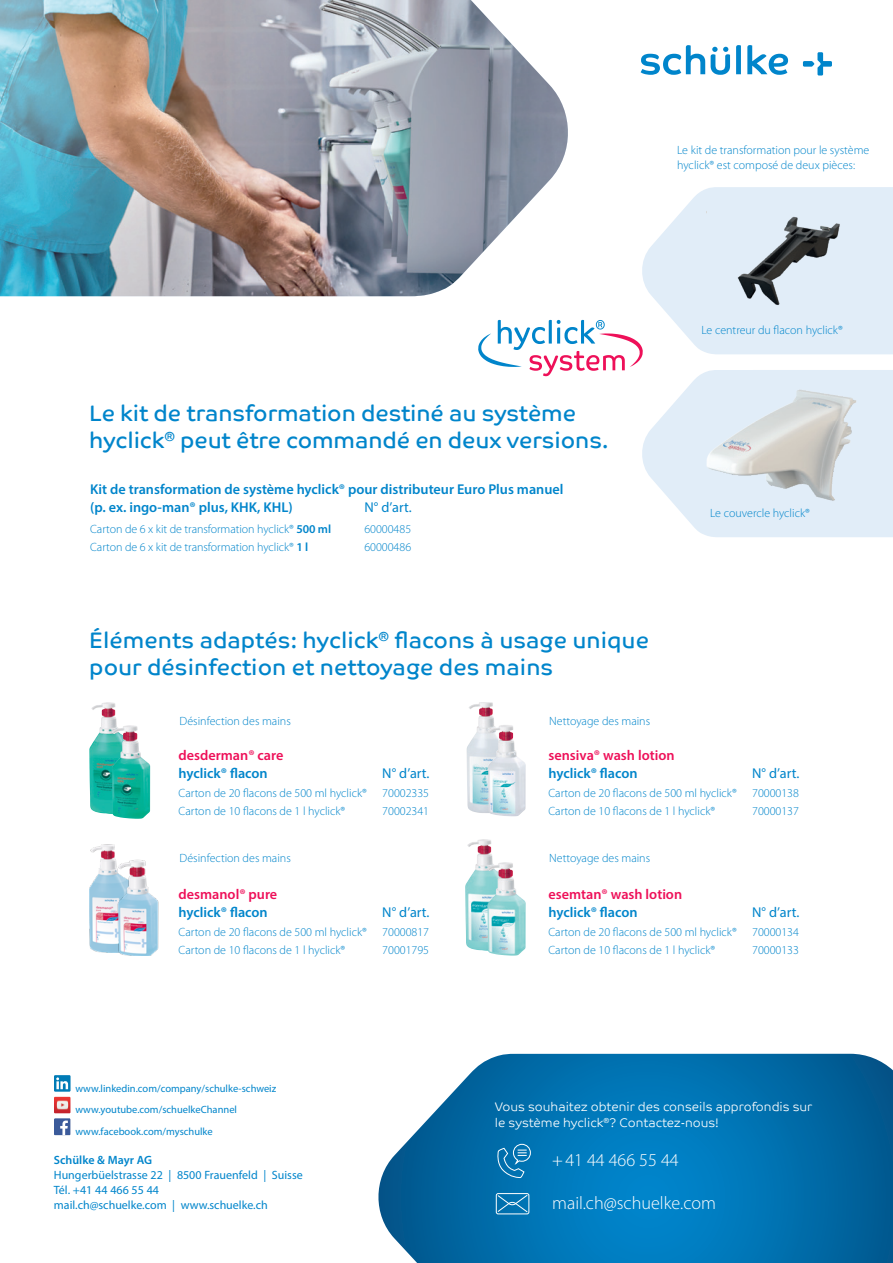
<style>
.page{position:relative;width:893px;height:1263px;background:#fff}
.page>*{position:absolute;margin:0;border:0;box-sizing:border-box;transform-origin:0 0}
.t1{font:22.5px/27px "Co Text";letter-spacing:-.005em;color:#0085cb}
.t2{font:300 18.15px "Myriad Pro";color:#fff}
.t3{font:600 14.25px/18px "Myriad Pro";color:#0085cb}
.t4{font:600 14.25px "Myriad Pro";color:#ee1059}
.t5{font:14.25px "Myriad Pro";letter-spacing:.01em;color:#0085cb}
.t6{font:300 12.45px/16.5px "Co Text";color:#fff}
.t7{font:300 12px/15px "Myriad Pro";color:#0085cb}
.t8{font:12px/15px "Myriad Pro";color:#0085cb}
.t9{font:600 12px "Myriad Pro";color:#0085cb}
.t10{font:10.5px/21.5px "Myriad Pro";color:#0085cb}
.s1{font-weight:600}
</style>
<div class="page">
<svg style="left:378px;top:1054px;width:515px;height:209px;background:#1379b3"></svg>
<div style="left:496px;top:1193px;width:33px;height:21px;border:1px solid #fff;border-radius:2px"></div>
<svg style="left:497px;top:1194px;width:31px;height:19px"></svg>
<svg style="left:497px;top:1143px;width:34px;height:36px"></svg>
<img style="left:0;top:0;width:568px;height:296px">
<img style="left:89px;top:702px;width:28px;height:112px">
<img style="left:112px;top:725px;width:38px;height:94px">
<img style="left:465px;top:839px;width:28px;height:112px">
<img style="left:487px;top:862px;width:39px;height:93px">
<img style="left:467px;top:702px;width:27px;height:111px">
<img style="left:488px;top:725px;width:38px;height:91px">
<img style="left:89px;top:844px;width:27px;height:108px">
<img style="left:115px;top:860px;width:44px;height:95px">
<svg style="left:478px;top:187px;width:415px;height:350px"></svg>
<img style="left:689px;top:363px;width:196px;height:165px">
<img style="left:707px;top:187px;width:157px;height:149px">
<svg style="left:711px;top:47px;width:19px;height:28px"></svg>
<svg style="left:641px;top:45px;width:64px;height:30px"></svg>
<svg style="left:736px;top:45px;width:5px;height:29px"></svg>
<svg style="left:747px;top:45px;width:41px;height:30px"></svg>
<svg style="left:803px;top:52px;width:29px;height:24px"></svg>
<svg style="left:54px;top:1075px;width:17px;height:17px"></svg>
<img style="left:54px;top:1097px;width:16px;height:16px">
<svg style="left:54px;top:1118px;width:17px;height:17px"></svg>
<p class="t7" style="left:677px;top:142px;width:194px">Le kit de transformation pour le système hyclick® est composé de deux pièces:</p>
<h1 class="t1" style="left:89px;top:400px;width:521px">Le kit de transformation destiné au système hyclick<sup>®</sup> peut être commandé en deux versions.</h1>
<p class="t3" style="left:90px;top:479px;width:475px">Kit de transformation de système hyclick® pour distributeur Euro Plus manuel (p. ex. ingo-man® plus, KHK, KHL)</p>
<p class="t5" style="left:364px;top:498px;width:49px">N° d’art.</p>
<p class="t7" style="left:90px;top:522px;width:242px">Carton de 6 x kit de transformation hyclick® <span class="s1">500 ml</span></p>
<p class="t7" style="left:364px;top:522px;width:48px">60000485</p>
<p class="t7" style="left:90px;top:540px;width:219px">Carton de 6 x kit de transformation hyclick® <span class="s1">1 l</span></p>
<p class="t7" style="left:364px;top:540px;width:48px">60000486</p>
<h1 class="t1" style="left:89px;top:626px;width:561px">Éléments adaptés: hyclick<sup>®</sup> flacons à usage unique pour désinfection et nettoyage des mains</h1>
<p class="t7" style="left:180px;top:713px;width:113px">Désinfection des mains</p>
<p class="t7" style="left:549px;top:713px;width:102px">Nettoyage des mains</p>
<p class="t7" style="left:701px;top:323px;width:143px">Le centreur du flacon hyclick®</p>
<p class="t7" style="left:710px;top:505px;width:101px">Le couvercle hyclick®</p>
<p class="t4" style="left:179px;top:746px;width:106px">desderman® care</p>
<p class="t3" style="left:179px;top:764px;width:91px">hyclick® flacon</p>
<p class="t5" style="left:382px;top:764px;width:49px">N° d’art.</p>
<p class="t7" style="left:179px;top:786px;width:190px">Carton de 20 flacons de 500 ml hyclick®</p>
<p class="t7" style="left:382px;top:786px;width:48px">70002335</p>
<p class="t7" style="left:179px;top:804px;width:168px">Carton de 10 flacons de 1 l hyclick®</p>
<p class="t7" style="left:382px;top:804px;width:48px">70002341</p>
<p class="t7" style="left:180px;top:850px;width:113px">Désinfection des mains</p>
<p class="t4" style="left:179px;top:885px;width:100px">desmanol® pure</p>
<p class="t3" style="left:179px;top:902px;width:91px">hyclick® flacon</p>
<p class="t5" style="left:382px;top:903px;width:49px">N° d’art.</p>
<p class="t7" style="left:179px;top:924px;width:190px">Carton de 20 flacons de 500 ml hyclick®</p>
<p class="t7" style="left:382px;top:924px;width:48px">70000817</p>
<p class="t7" style="left:179px;top:942px;width:168px">Carton de 10 flacons de 1 l hyclick®</p>
<p class="t7" style="left:382px;top:942px;width:48px">70001795</p>
<p class="t10" style="left:75px;top:1077px;width:202px">www.linkedin.com/company/schulke-schweiz www.youtube.com/schuelkeChannel</p>
<p class="t10" style="left:75px;top:1121px;width:139px">www.facebook.com/myschulke</p>
<p class="t9" style="left:54px;top:1152px;width:100px">Schülke &amp; Mayr AG</p>
<p class="t8" style="left:54px;top:1167px;width:250px">Hungerbüelstrasse 22 | 8500 Frauenfeld | Suisse<br>Tél. +41 44 466 55 44<br>mail.ch@schuelke.com | www.schuelke.ch</p>
<p class="t4" style="left:548px;top:746px;width:128px">sensiva® wash lotion</p>
<p class="t3" style="left:548px;top:764px;width:91px">hyclick® flacon</p>
<p class="t5" style="left:752px;top:764px;width:49px">N° d’art.</p>
<p class="t7" style="left:548px;top:786px;width:190px">Carton de 20 flacons de 500 ml hyclick®</p>
<p class="t7" style="left:752px;top:786px;width:48px">70000138</p>
<p class="t7" style="left:548px;top:804px;width:168px">Carton de 10 flacons de 1 l hyclick®</p>
<p class="t7" style="left:752px;top:804px;width:48px">70000137</p>
<p class="t7" style="left:549px;top:850px;width:102px">Nettoyage des mains</p>
<p class="t4" style="left:548px;top:885px;width:135px">esemtan® wash lotion</p>
<p class="t3" style="left:548px;top:902px;width:91px">hyclick® flacon</p>
<p class="t5" style="left:752px;top:903px;width:49px">N° d’art.</p>
<p class="t7" style="left:548px;top:924px;width:190px">Carton de 20 flacons de 500 ml hyclick®</p>
<p class="t7" style="left:752px;top:924px;width:48px">70000134</p>
<p class="t7" style="left:548px;top:942px;width:168px">Carton de 10 flacons de 1 l hyclick®</p>
<p class="t7" style="left:752px;top:942px;width:48px">70000133</p>
<p class="t6" style="left:495px;top:1098px;width:319px">Vous souhaitez obtenir des conseils approfondis sur le système hyclick<sup>®</sup>? Contactez-nous!</p>
<h2 class="t2" style="left:552px;top:1150px;width:128px">+41 44 466 55 44</h2>
<h2 class="t2" style="left:552px;top:1193px;width:165px">mail.ch@schuelke.com</h2>
</div>
